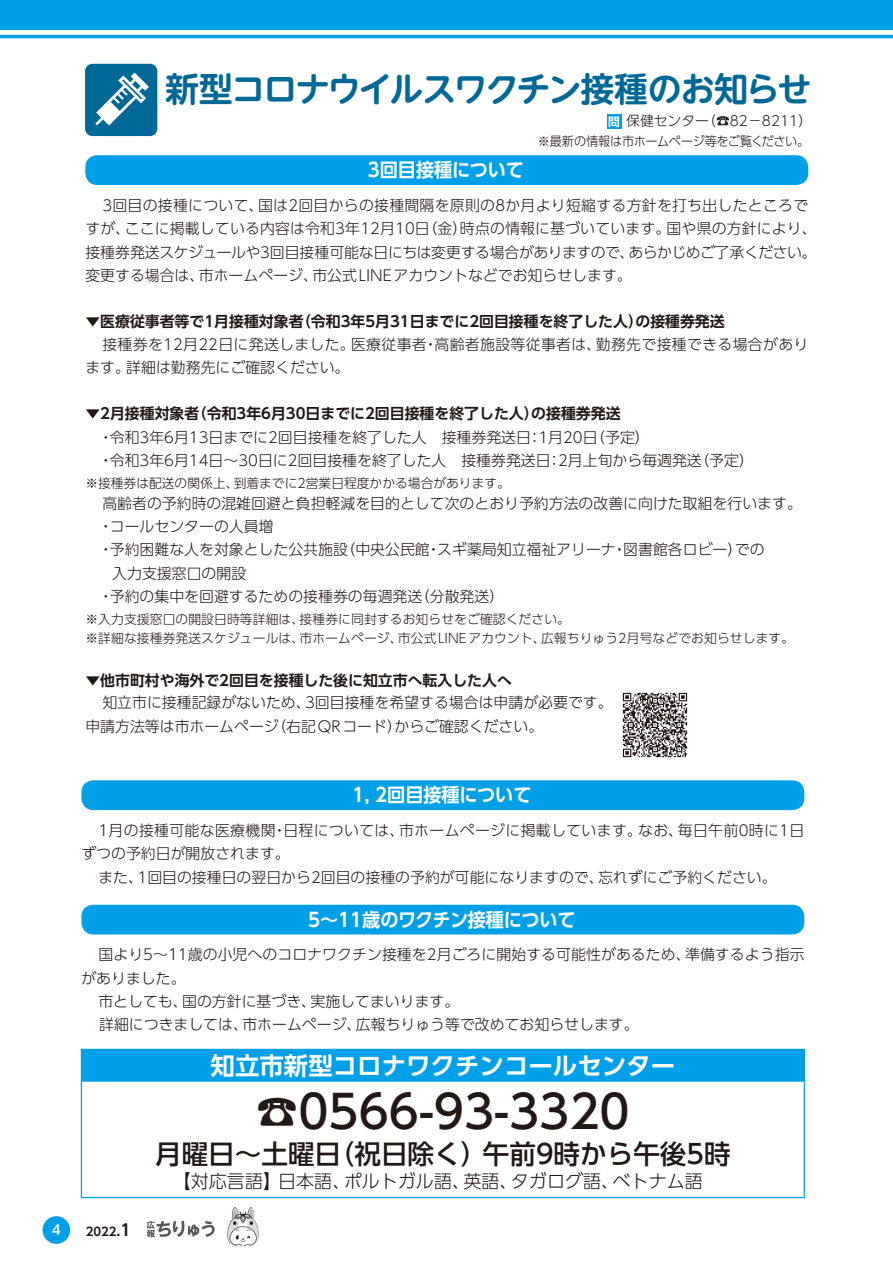
<style>
.page{position:relative;width:893px;height:1263px;background:#fff}
.page>*{position:absolute;margin:0;border:0;box-sizing:border-box;transform-origin:0 0}
.t1{font:500 45.75px "UD Shin Go Pro";color:#221815}
.t2{font:700 34.05px "UD Shin M Go Pro De";letter-spacing:-.06em;color:#006896}
.t3{font:500 26.55px "UD Shin Go Pro";color:#221815}
.t4{font:700 24.45px "UD Shin Go Pro De";color:#fff}
.t5{font:700 19.2px "UD Shin Go Pro De";letter-spacing:-.005em;color:#fff;scale:.95 1}
.t6{font:300 18px "UD Shin Go Pro";color:#221815}
.t7{font:300 14.85px/23.4px "UD Shin Go Pro";color:#221815}
.t8{font:300 14.85px/23.4px "UD Shin Go Pro";letter-spacing:.02em;color:#221815}
.t9{font:700 14.85px "UD Shin Go Pro De";color:#221815}
.t10{font:300 13.8px "UD Shin Go Pro";color:#221815}
.t11{font:500 13.8px "UD Shin Go Pro";color:#fff}
.t12{font:300 12.75px/19.2px "UD Shin Go Pro";letter-spacing:.01em;color:#221815}
.t13{font:300 12.75px "UD Shin Go Pro";letter-spacing:-.03em;color:#221815;scale:.95 1}
.t14{font:700 11.7px "UD Shin Go Pro De";color:#221815}
.s1{font-family:"UD Shin Go Pro De";font-weight:700;font-size:11.7px;color:#fff}
.s2{font-size:13.8px}
.s3{font-size:15.9px}
.s4{font-weight:300;font-size:42.45px}
</style>
<div class="page">
<div style="left:0;top:0;width:893px;height:30px;background:#00a0e9"></div>
<hr style="left:0;top:35px;width:893px;height:3px;background:#00a0e9">
<div style="left:43px;top:1216px;width:27px;height:28px;background:#00a0e9;border-radius:50%"></div>
<svg style="left:147px;top:1221px;width:68px;height:16px"></svg>
<svg style="left:238px;top:1207px;width:13px;height:7px"></svg>
<div style="left:85px;top:64px;width:72px;height:72px;background:#006896;border-radius:7px"></div>
<svg style="left:95px;top:72px;width:54px;height:54px"></svg>
<div style="left:607px;top:114px;width:15px;height:15px;background:#00a0e9"></div>
<div style="left:81px;top:1049px;width:723px;height:32px;background:#00a0e9"></div>
<hr style="left:82px;top:1081px;width:722px;height:1px;background:#00a0e9">
<hr style="left:81px;top:1049px;width:724px;height:1px;background:#00a0e9">
<hr style="left:804px;top:1050px;width:1px;height:31px;background:#00a0e9">
<hr style="left:81px;top:1081px;width:1px;height:116px;background:#00a0e9">
<hr style="left:804px;top:1081px;width:1px;height:116px;background:#00a0e9">
<hr style="left:81px;top:1197px;width:724px;height:1px;background:#00a0e9">
<div style="left:85px;top:155px;width:723px;height:30px;background:#00a0e9;border-radius:12px"></div>
<div style="left:81px;top:780px;width:723px;height:30px;background:#00a0e9;border-radius:12px"></div>
<div style="left:81px;top:905px;width:723px;height:29px;background:#00a0e9;border-radius:12px"></div>
<img style="left:622px;top:692px;width:66px;height:66px">
<h2 class="t2" style="left:165px;top:62px;width:648px">新型コロナウイルスワクチン接種のお知らせ</h2>
<p class="t10" style="left:608px;top:110px;width:205px"><span class="s1">問</span>保健センター（☎82－8211）</p>
<p class="t5" style="left:368px;top:154px;width:166px">3回目接種について</p>
<p class="t13" style="left:538px;top:131px;width:288px">※最新の情報は市ホームページ等をご覧ください。</p>
<p class="t7" style="left:85px;top:193px;width:733px;text-indent:17px">3回目の接種について、国は2回目からの接種間隔を原則の8か月より短縮する方針を打ち出したところですが、ここに掲載している内容は令和3年12月10日（金）時点の情報に基づいています。国や県の方針により、接種券発送スケジュールや3回目接種可能な日にちは変更する場合がありますので、あらかじめご了承ください。変更する場合は、市ホームページ、市公式LINEアカウントなどでお知らせします。</p>
<p class="t9" style="left:85px;top:309px;width:641px">▼医療従事者等で1月接種対象者（令和3年5月31日までに2回目接種を終了した人）の接種券発送</p>
<p class="t8" style="left:85px;top:332px;width:725px;text-indent:17px">接種券を12月22日に発送しました。医療従事者・高齢者施設等従事者は、勤務先で接種できる場合があります。詳細は勤務先にご確認ください。</p>
<p class="t9" style="left:85px;top:401px;width:537px">▼2月接種対象者（令和3年6月30日までに2回目接種を終了した人）の接種券発送</p>
<p class="t7" style="left:99px;top:425px;width:657px">・令和3年6月13日までに2回目接種を終了した人　接種券発送日：1月20日（予定）<br>・令和3年6月14日〜30日に2回目接種を終了した人　接種券発送日：2月上旬から毎週発送（予定）</p>
<p class="t12" style="left:85px;top:473px;width:426px">※接種券は配送の関係上、到着までに2営業日程度かかる場合があります。</p>
<p class="t7" style="left:102px;top:491px;width:701px">高齢者の予約時の混雑回避と負担軽減を目的として次のとおり予約方法の改善に向けた取組を行います。</p>
<p class="t7" style="left:99px;top:514px;width:176px">・コールセンターの人員増</p>
<p class="t7" style="left:99px;top:537px;width:667px">・予約困難な人を対象とした公共施設（中央公民館・スギ薬局知立福祉アリーナ・図書館各ロビー）での</p>
<p class="t7" style="left:112px;top:561px;width:135px">入力支援窓口の開設</p>
<p class="t7" style="left:99px;top:584px;width:407px">・予約の集中を回避するための接種券の毎週発送（分散発送）</p>
<p class="t12" style="left:85px;top:609px;width:710px">※入力支援窓口の開設日時等詳細は、接種券に同封するお知らせをご確認ください。<br>※詳細な接種券発送スケジュールは、市ホームページ、市公式LINEアカウント、広報ちりゅう2月号などでお知らせします。</p>
<p class="t9" style="left:85px;top:668px;width:428px">▼他市町村や海外で2回目を接種した後に知立市へ転入した人へ</p>
<p class="t7" style="left:85px;top:690px;width:529px;text-indent:17px">知立市に接種記録がないため、3回目接種を希望する場合は申請が必要です。申請方法等は市ホームページ（右記QRコード）からご確認ください。</p>
<p class="t5" style="left:353px;top:779px;width:190px">1，2回目接種について</p>
<p class="t8" style="left:98px;top:818px;width:707px">1月の接種可能な医療機関・日程については、市ホームページに掲載しています。なお、毎日午前0時に1日</p>
<p class="t7" style="left:81px;top:841px;width:210px">ずつの予約日が開放されます。</p>
<p class="t7" style="left:98px;top:865px;width:680px">また、1回目の接種日の翌日から2回目の接種の予約が可能になりますので、忘れずにご予約ください。</p>
<p class="t5" style="left:308px;top:904px;width:283px">5～11歳のワクチン接種について</p>
<p class="t7" style="left:98px;top:942px;width:708px">国より5～11歳の小児へのコロナワクチン接種を2月ごろに開始する可能性があるため、準備するよう指示</p>
<p class="t7" style="left:81px;top:966px;width:106px">がありました。</p>
<p class="t7" style="left:98px;top:989px;width:362px">市としても、国の方針に基づき、実施してまいります。</p>
<p class="t7" style="left:99px;top:1012px;width:541px">詳細につきましては、市ホームページ、広報ちりゅう等で改めてお知らせします。</p>
<p class="t11" style="left:52px;top:1218px;width:11px">4</p>
<p class="t14" style="left:86px;top:1222px;width:47px">2022<span class="s2">.</span><span class="s3">1</span></p>
<h3 class="t4" style="left:211px;top:1045px;width:466px">知立市新型コロナワクチンコールセンター</h3>
<h1 class="t1" style="left:256px;top:1074px;width:375px"><span class="s4">☎</span>0566-93-3320</h1>
<h3 class="t3" style="left:155px;top:1133px;width:577px">月曜日～土曜日（祝日除く）午前9時から午後5時</h3>
<p class="t6" style="left:173px;top:1166px;width:532px">【対応言語】日本語、ポルトガル語、英語、タガログ語、ベトナム語</p>
</div>
